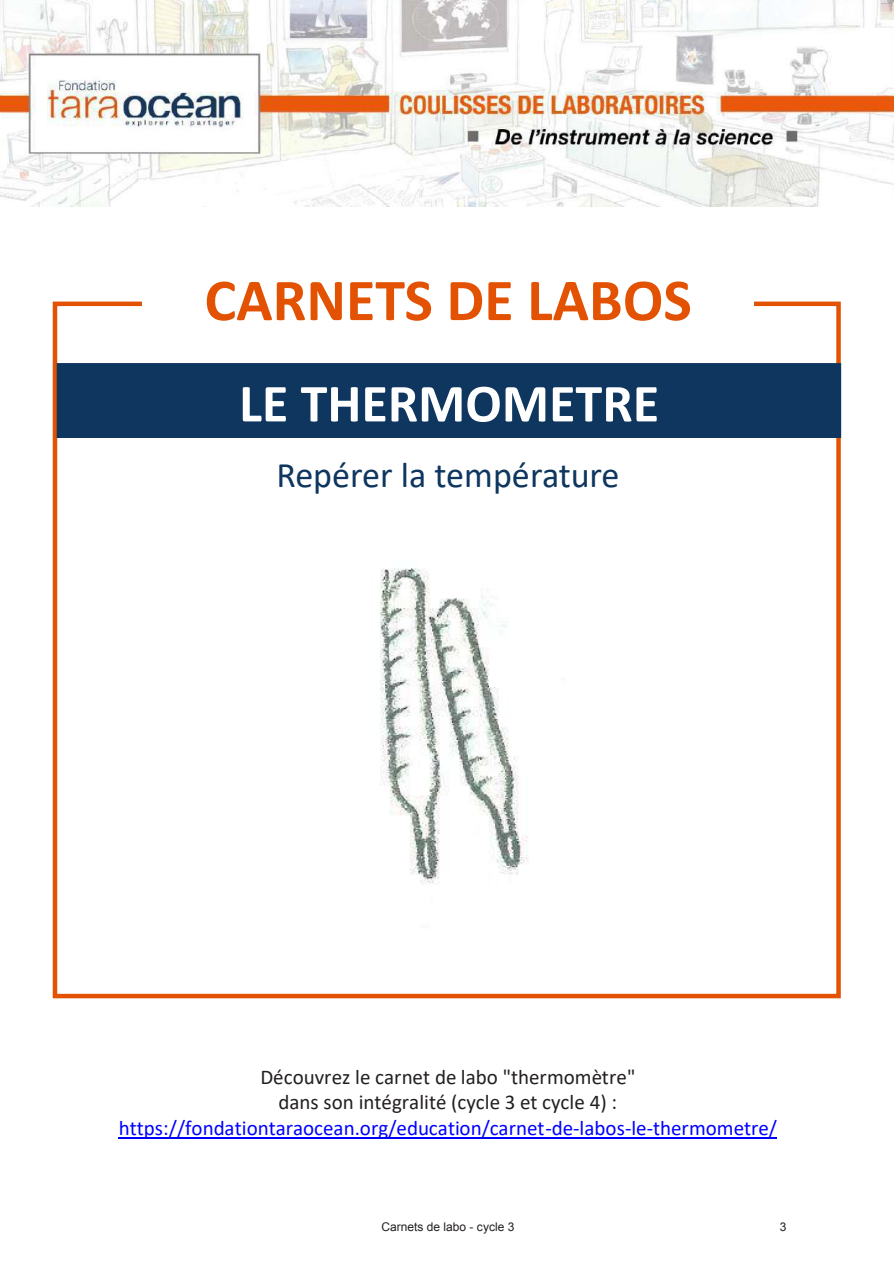
<style>
.page{position:relative;width:894px;height:1264px;background:#fff}
.page>*{position:absolute;margin:0;border:0;box-sizing:border-box;transform-origin:0 0}
.t1{font:700 60px "Calibri";color:#e35203}
.t2{font:700 54px "Calibri";color:#fff}
.t3{font:36px "Calibri";color:#0e365f}
.t4{font:21px "Calibri";color:#00f}
.t5{font:21px/25.5px "Calibri";color:#231f20;text-align:center}
.t6{font:12px "Arial";color:#231f20}
</style>
<div class="page">
<img style="left:0;top:0;width:893px;height:207px">
<hr style="left:119px;top:1136px;width:657px;height:2px;background:#00f">
<div style="left:53px;top:301px;width:787px;height:697px;border:4px solid #e35203"></div>
<div style="left:57px;top:364px;width:783px;height:73px;background:#0e365f"></div>
<div style="left:57px;top:363px;width:784px;height:75px;border:2px solid #0e365f"></div>
<div style="left:142px;top:257px;width:611px;height:84px;background:#fff"></div>
<img style="left:380px;top:568px;width:149px;height:316px">
<h1 class="t1" style="left:204px;top:258px;width:488px">CARNETS DE LABOS</h1>
<h2 class="t2" style="left:239px;top:365px;width:421px">LE THERMOMETRE</h2>
<h3 class="t3" style="left:276px;top:450px;width:344px">Repérer la température</h3>
<p class="t5" style="left:260px;top:1063px;width:376px">Découvrez le carnet de labo "thermomètre" dans son intégralité (cycle 3 et cycle 4) :</p>
<p class="t4" style="left:119px;top:1113px;width:659px">https://fondationtaraocean.org/education/carnet-de-labos-le-thermometre/</p>
<p class="t6" style="left:381px;top:1218px;width:134px">Carnets de labo - cycle 3</p>
<p class="t6" style="left:779px;top:1218px;width:8px">3</p>
</div>
